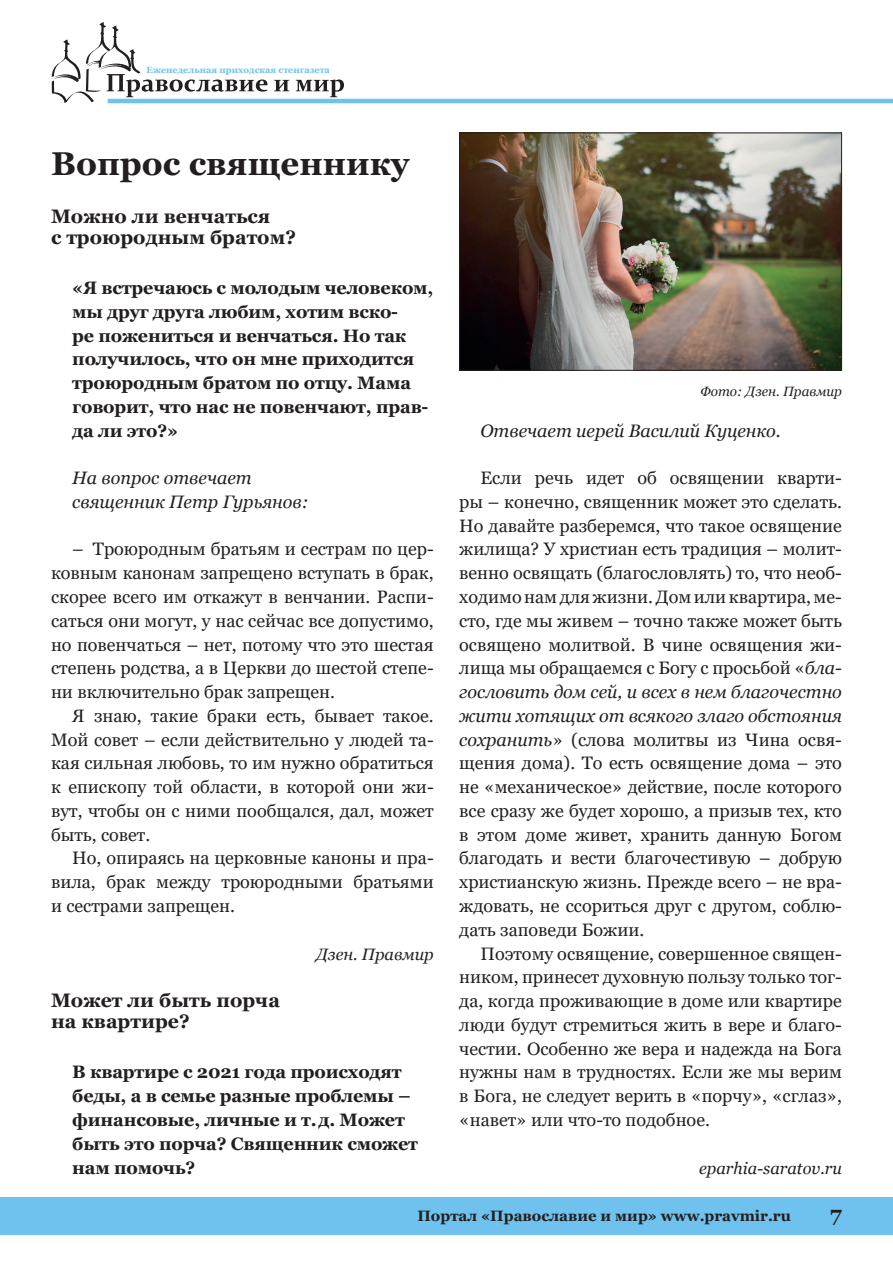
<style>
.page{position:relative;width:893px;height:1263px;background:#fff}
.page>*{position:absolute;margin:0;border:0;box-sizing:border-box;transform-origin:0 0}
.Zagolovok{font:700 33px "Georgia";color:#231f20}
.t1{font:700 21px "Georgia";color:#231f20}
.Podzagolovok{font:700 19.5px/21px "Georgia";color:#231f20}
.Text{font:18px/23.7px "Georgia";color:#231f20;text-align:justify}
.text_vopros{font:700 18px/23.7px "Georgia";letter-spacing:-.01em;color:#231f20}
.text_otvechaet{font:italic 18px/23.7px "Georgia";color:#231f20}
.Bibliography{font:italic 16.5px "Georgia";color:#231f20}
.t2{font:700 15px "Georgia";color:#231f20}
.Podpis_pod_photo{font:italic 13.5px "Georgia";color:#231f20}
.t3{font:700 9px "Georgia";color:#6ec2ed}
.s1{font-style:italic}
</style>
<div class="page">
<svg style="left:52px;top:22px;width:215px;height:81px"></svg>
<svg style="left:274px;top:80px;width:15px;height:11px"></svg>
<svg style="left:296px;top:79px;width:48px;height:18px"></svg>
<hr style="left:108px;top:99px;width:785px;height:4px;background:#6ec2ed">
<div style="left:0;top:1197px;width:893px;height:37px;background:#6ec2ed"></div>
<img style="left:461px;top:135px;width:379px;height:234px">
<div style="left:459px;top:133px;width:383px;height:238px;border:1px solid #231f20"></div>
<p class="t3" style="left:147px;top:64px;width:185px">Еженедельная приходская стенгазета</p>
<p class="Zagolovok" style="left:51px;top:142px;width:360px">Вопрос священнику</p>
<p class="Podzagolovok" style="left:51px;top:205px;width:247px">Можно ли венчаться<br>с троюродным братом?</p>
<p class="text_vopros" style="left:72px;top:276px;width:363px">«Я встречаюсь с молодым человеком, мы друг друга любим, хотим вско-<br>ре пожениться и венчаться. Но так получилось, что он мне приходится троюродным братом по отцу. Мама говорит, что нас не повенчают, прав&shy;да ли это?»</p>
<p class="text_otvechaet" style="left:72px;top:466px;width:238px">На вопрос отвечает священник Петр Гурьянов:</p>
<p class="Text" style="left:51px;top:538px;width:384px;text-indent:21px">– Троюродным братьям и сестрам по цер&shy;ковным канонам запрещено вступать в брак, скорее всего им откажут в венчании. Распи&shy;саться они могут, у нас сейчас все допустимо, но повенчаться – нет, потому что это шестая степень родства, а в Церкви до шестой степе&shy;ни включительно брак запрещен.</p>
<p class="Text" style="left:51px;top:704px;width:384px;text-indent:21px">Я знаю, такие браки есть, бывает такое.<br>Мой совет – если действительно у людей та&shy;кая сильная любовь, то им нужно обратиться к епископу той области, в которой они жи&shy;вут, чтобы он с ними пообщался, дал, может быть, совет.</p>
<p class="Text" style="left:51px;top:847px;width:384px;text-indent:21px">Но, опираясь на церковные каноны и пра&shy;вила, брак между троюродными братьями и сестрами запрещен.</p>
<p class="Bibliography" style="left:316px;top:943px;width:119px">Дзен. Правмир</p>
<p class="Podzagolovok" style="left:51px;top:990px;width:230px">Может ли быть порча на квартире?</p>
<p class="text_vopros" style="left:72px;top:1060px;width:347px">В квартире с 2021 года происходят беды, а в семье разные проблемы – финансовые, личные и т.д. Может быть это порча? Священник сможет нам помочь?</p>
<p class="Podpis_pod_photo" style="left:700px;top:383px;width:143px">Фото: Дзен. Правмир</p>
<p class="text_otvechaet" style="left:480px;top:419px;width:302px">Отвечает иерей Василий Куценко.</p>
<p class="Text" style="left:459px;top:466px;width:384px;text-indent:21px">Если речь идет об освящении кварти&shy;ры – конечно, священник может это сделать.<br>Но давайте разберемся, что такое освящение жилища? У христиан есть традиция – молит&shy;венно освящать (благословлять) то, что необ&shy;ходимо нам для жизни. Дом или квартира, ме&shy;сто, где мы живем – точно также может быть освящено молитвой. В чине освящения жи&shy;лища мы обращаемся с Богу с просьбой «<span class="s1">бла&shy;гословить дом сей, и всех в нем благочестно жити хотящих от всякого злаго обстояния сохранить</span>» (слова молитвы из Чина освя&shy;щения дома). То есть освящение дома – это не «механическое» действие, после которого все сразу же будет хорошо, а призыв тех, кто в этом доме живет, хранить данную Богом благодать и вести благочестивую – добрую христианскую жизнь. Прежде всего – не вра&shy;ждовать, не ссориться друг с другом, соблю&shy;дать заповеди Божии.</p>
<p class="Text" style="left:459px;top:942px;width:384px;text-indent:21px">Поэтому освящение, совершенное священ&shy;ником, принесет духовную пользу только тог&shy;да, когда проживающие в доме или квартире люди будут стремиться жить в вере и благо&shy;честии. Особенно же вера и надежда на Бога нужны нам в трудностях. Если же мы верим в Бога, не следует верить в «порчу», «сглаз», «навет» или что-то подобное.</p>
<p class="Bibliography" style="left:699px;top:1157px;width:144px">eparhia-saratov.ru</p>
<p class="t2" style="left:417px;top:1206px;width:375px">Портал «Православие и мир» www.pravmir.ru</p>
<p class="t1" style="left:830px;top:1200px;width:13px">7</p>
</div>
